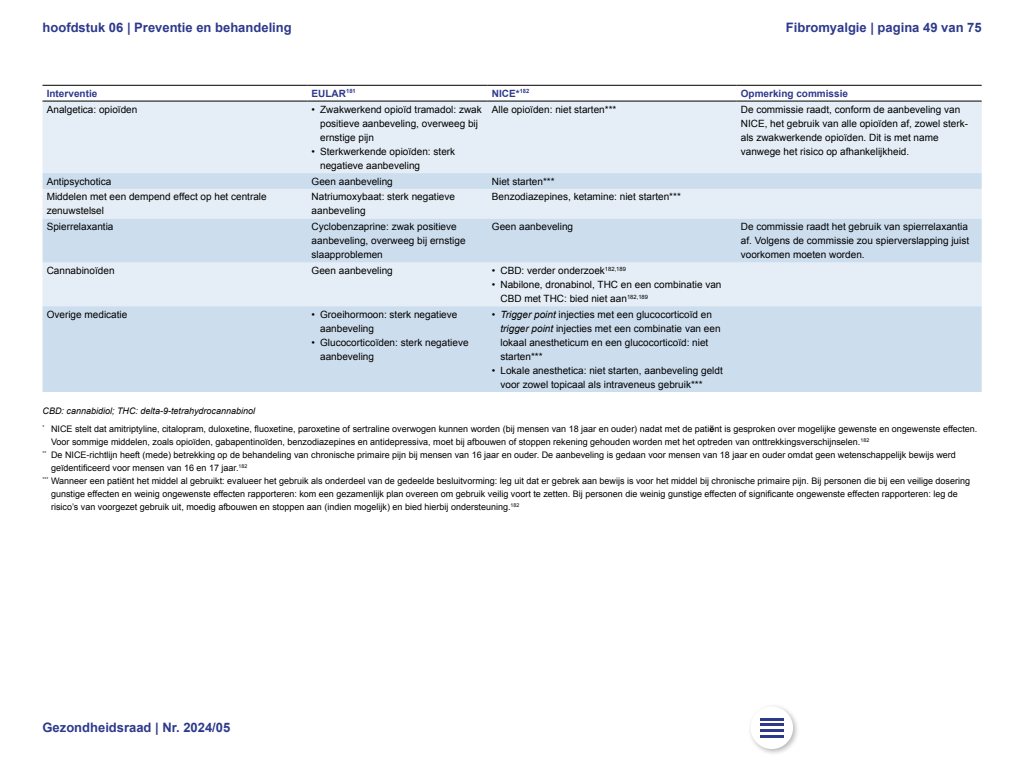
<style>
.page{position:relative;width:1024px;height:768px;background:#fff}
.page>*{position:absolute;margin:0;border:0;box-sizing:border-box;transform-origin:0 0}
.t1{font:700 13px "Arial";color:#2d3a8c}
.Tabeltekst{font:10px/14px "Arial";color:#000}
.Tabeltekst_Vet{font:700 10px "Arial";color:#2d3a8c}
.Footnote{font:9px/13px "Arial";color:#000}
.Brontekst{font:italic 9px "Arial";color:#000}
.s1{font-style:italic}
.s2{font-weight:700}
</style>
<div class="page">
<svg style="left:43px;top:100px;width:939px;height:1px"></svg>
<div style="left:43px;top:102px;width:939px;height:71px;background:#e5eef6"></div>
<svg style="left:43px;top:173px;width:939px;height:219px;background:#d4e2f0"></svg>
<hr style="left:43px;top:85px;width:264px;height:1px;background:#000">
<hr style="left:307px;top:85px;width:181px;height:1px;background:#000">
<hr style="left:488px;top:85px;width:249px;height:1px;background:#000">
<hr style="left:737px;top:85px;width:245px;height:1px;background:#000">
<hr style="left:43px;top:101px;width:264px;height:1px;background:#000">
<hr style="left:307px;top:101px;width:181px;height:1px;background:#000">
<hr style="left:488px;top:101px;width:249px;height:1px;background:#000">
<hr style="left:737px;top:101px;width:245px;height:1px;background:#000">
<div style="left:747px;top:703px;width:53px;height:53px;background:#000;opacity:.3"></div>
<div style="left:751px;top:707px;width:42px;height:42px;background:#fff;border-radius:50%"></div>
<hr style="left:760px;top:718px;width:24px;height:2px;background:#2d3a8c">
<hr style="left:760px;top:724px;width:24px;height:2px;background:#2d3a8c">
<hr style="left:760px;top:730px;width:24px;height:2px;background:#2d3a8c">
<hr style="left:760px;top:735px;width:24px;height:2px;background:#2d3a8c">
<h1 class="t1" style="left:43px;top:19px;width:251px">hoofdstuk 06 | Preventie en behandeling</h1>
<h1 class="t1" style="left:786px;top:19px;width:197px">Fibromyalgie | pagina 49 van 75</h1>
<h3 class="Tabeltekst_Vet" style="left:47px;top:87px;width:52px">Interventie</h3>
<h3 class="Tabeltekst_Vet" style="left:312px;top:87px;width:46px">EULAR<sup>181</sup></h3>
<h3 class="Tabeltekst_Vet" style="left:492px;top:87px;width:39px">NICE*<sup>182</sup></h3>
<h3 class="Tabeltekst_Vet" style="left:741px;top:87px;width:109px">Opmerking commissie</h3>
<p class="Tabeltekst" style="left:47px;top:102px;width:92px">Analgetica: opioïden</p>
<p class="Tabeltekst" style="left:320px;top:102px;width:163px;text-indent:-9px">• Zwakwerkend opioïd tramadol: zwak positieve aanbeveling, overweeg bij ernstige pijn</p>
<p class="Tabeltekst" style="left:320px;top:144px;width:137px;text-indent:-9px">• Sterkwerkende opioïden: sterk negatieve aanbeveling</p>
<p class="Tabeltekst" style="left:492px;top:102px;width:126px">Alle opioïden: niet starten***</p>
<p class="Tabeltekst" style="left:741px;top:102px;width:229px">De commissie raadt, conform de aanbeveling van NICE, het gebruik van alle opioïden af, zowel sterk&shy;als zwakwerkende opioïden. Dit is met name vanwege het risico op afhankelijkheid.</p>
<p class="Tabeltekst" style="left:47px;top:174px;width:66px">Antipsychotica</p>
<p class="Tabeltekst" style="left:312px;top:174px;width:83px">Geen aanbeveling</p>
<p class="Tabeltekst" style="left:492px;top:174px;width:64px">Niet starten***</p>
<p class="Tabeltekst" style="left:47px;top:190px;width:221px">Middelen met een dempend effect op het centrale zenuwstelsel</p>
<p class="Tabeltekst" style="left:312px;top:190px;width:145px">Natriumoxybaat: sterk negatieve aanbeveling</p>
<p class="Tabeltekst" style="left:492px;top:190px;width:190px">Benzodiazepines, ketamine: niet starten***</p>
<p class="Tabeltekst" style="left:47px;top:220px;width:68px">Spierrelaxantia</p>
<p class="Tabeltekst" style="left:312px;top:220px;width:155px">Cyclobenzaprine: zwak positieve aanbeveling, overweeg bij ernstige slaapproblemen</p>
<p class="Tabeltekst" style="left:492px;top:220px;width:83px">Geen aanbeveling</p>
<p class="Tabeltekst" style="left:741px;top:220px;width:230px;text-align:justify">De commissie raadt het gebruik van spierrelaxantia af. Volgens de commissie zou spierverslapping juist voorkomen moeten worden.</p>
<p class="Tabeltekst" style="left:47px;top:264px;width:69px">Cannabinoïden</p>
<p class="Tabeltekst" style="left:312px;top:264px;width:83px">Geen aanbeveling</p>
<p class="Tabeltekst" style="left:492px;top:264px;width:136px">• CBD: verder onderzoek<sup>182,189</sup></p>
<p class="Tabeltekst" style="left:500px;top:278px;width:223px;text-indent:-9px">• Nabilone, dronabinol, THC en een combinatie van<br>CBD met THC: bied niet aan<sup>182,189</sup></p>
<p class="Tabeltekst" style="left:47px;top:307px;width:82px">Overige medicatie</p>
<p class="Tabeltekst" style="left:320px;top:307px;width:139px;text-indent:-9px">• Groeihormoon: sterk negatieve aanbeveling</p>
<p class="Tabeltekst" style="left:320px;top:335px;width:150px;text-indent:-9px">• Glucocorticoïden: sterk negatieve aanbeveling</p>
<p class="Tabeltekst" style="left:500px;top:307px;width:222px;text-indent:-9px">• <span class="s1">Trigger point</span> injecties met een glucocorticoïd en <span class="s1">trigger point</span> injecties met een combinatie van een lokaal anestheticum en een glucocorticoïd: niet starten***</p>
<p class="Tabeltekst" style="left:500px;top:363px;width:224px;text-indent:-9px">• Lokale anesthetica: niet starten, aanbeveling geldt voor zowel topicaal als intraveneus gebruik***</p>
<p class="Brontekst" style="left:43px;top:405px;width:214px">CBD: cannabidiol; THC: delta-9-tetrahydrocannabinol</p>
<p class="Footnote" style="left:51px;top:423px;width:928px;text-indent:-9px"><sup>*</sup> NICE stelt dat amitriptyline, citalopram, duloxetine, fluoxetine, paroxetine of sertraline overwogen kunnen worden (bij mensen van 18 jaar en ouder) nadat met de pati<span class="s2">ë</span>nt is gesproken over mogelijke gewenste en ongewenste effecten.<br>Voor sommige middelen, zoals opioïden, gabapentinoïden, benzodiazepines en antidepressiva, moet bij afbouwen of stoppen rekening gehouden worden met het optreden van onttrekkingsverschijnselen.<sup>182</sup></p>
<p class="Footnote" style="left:51px;top:449px;width:906px;text-indent:-9px"><sup>**</sup> De NICE-richtlijn heeft (mede) betrekking op de behandeling van chronische primaire pijn bij mensen van 16 jaar en ouder. De aanbeveling is gedaan voor mensen van 18 jaar en ouder omdat geen wetenschappelijk bewijs werd geïdentificeerd voor mensen van 16 en 17 jaar.<sup>182</sup></p>
<p class="Footnote" style="left:51px;top:475px;width:921px;text-indent:-9px"><sup>***</sup> Wanneer een patiënt het middel al gebruikt: evalueer het gebruik als onderdeel van de gedeelde besluitvorming: leg uit dat er gebrek aan bewijs is voor het middel bij chronische primaire pijn. Bij personen die bij een veilige dosering gunstige effecten en weinig ongewenste effecten rapporteren: kom een gezamenlijk plan overeen om gebruik veilig voort te zetten. Bij personen die weinig gunstige effecten of significante ongewenste effecten rapporteren: leg de risico’s van voorgezet gebruik uit, moedig afbouwen en stoppen aan (indien mogelijk) en bied hierbij ondersteuning.<sup>182</sup></p>
<h1 class="t1" style="left:43px;top:719px;width:189px">Gezondheidsraad | Nr. 2024/05</h1>
</div>
